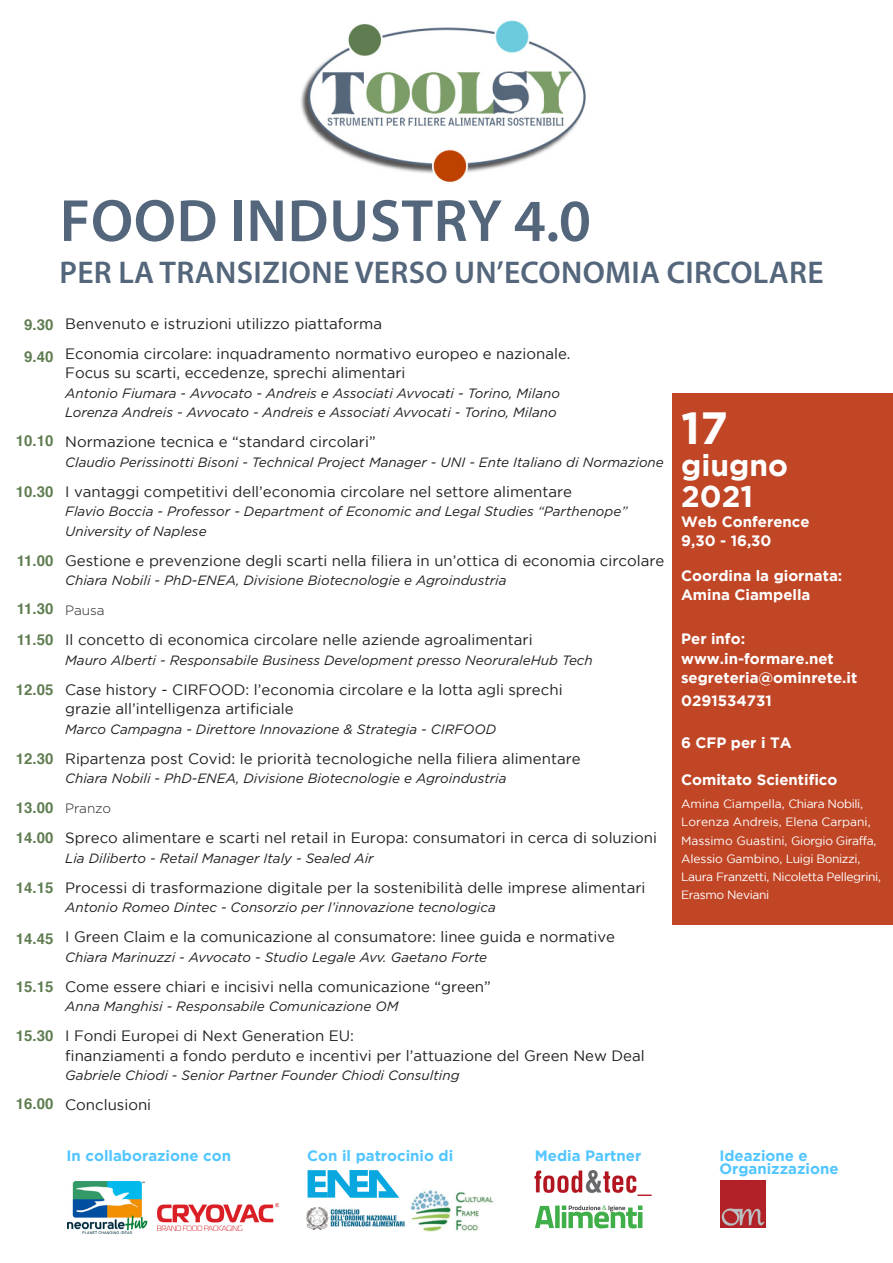
<style>
.page{position:relative;width:893px;height:1263px;background:#fff}
.page>*{position:absolute;margin:0;border:0;box-sizing:border-box;transform-origin:0 0}
.t1{font:600 60px "Myriad Pro";letter-spacing:.01em;color:#54667b}
.t2{font:700 45px "Gotham";color:#fff}
.t3{font:600 31.5px "Myriad Pro";letter-spacing:.01em;color:#54667b}
.t4{font:700 30px "Gotham";color:#fff}
.t5{font:15px "Gotham";color:#231f20}
.Titolo_1{font:700 15px "Gotham";color:#fff}
.t6{font:700 15px "Helvetica";color:#607d51}
.t7{font:700 15px "Gotham";color:#53c6ff}
.Normale{font:700 15px "Gotham";color:#fff}
.t8{font:italic 13.5px "Gotham";color:#231f20}
.t9{font:300 13.5px "Gotham";color:#231f20}
.t10{font:12px/19.5px "Gotham";color:#fff}
.t11{font:12px "Gotham";letter-spacing:-.03em;color:#fff}
.t12{font:12px "Gotham";letter-spacing:-.01em;color:#fff}
</style>
<div class="page">
<img style="left:307px;top:1193px;width:98px;height:38px">
<img style="left:535px;top:1170px;width:117px;height:25px">
<div style="left:673px;top:393px;width:220px;height:531px;background:#c04626"></div>
<svg style="left:535px;top:1205px;width:107px;height:23px"></svg>
<img style="left:300px;top:20px;width:286px;height:162px">
<img style="left:67px;top:1181px;width:81px;height:53px">
<img style="left:158px;top:1203px;width:120px;height:27px">
<img style="left:410px;top:1189px;width:84px;height:43px">
<svg style="left:308px;top:1170px;width:91px;height:28px"></svg>
<img style="left:721px;top:1180px;width:44px;height:48px">
<p class="t6" style="left:24px;top:313px;width:31px">9.30</p>
<p class="t6" style="left:24px;top:344px;width:31px">9.40</p>
<p class="t6" style="left:16px;top:428px;width:39px">10.10</p>
<p class="t6" style="left:16px;top:479px;width:39px">10.30</p>
<p class="t6" style="left:17px;top:548px;width:38px">11.00</p>
<p class="t6" style="left:17px;top:596px;width:38px">11.30</p>
<p class="t6" style="left:17px;top:628px;width:38px">11.50</p>
<p class="t6" style="left:16px;top:677px;width:39px">12.05</p>
<p class="t6" style="left:16px;top:746px;width:39px">12.30</p>
<p class="t6" style="left:16px;top:796px;width:39px">13.00</p>
<p class="t6" style="left:16px;top:826px;width:39px">14.00</p>
<p class="t6" style="left:16px;top:875px;width:39px">14.15</p>
<p class="t6" style="left:16px;top:926px;width:39px">14.45</p>
<p class="t6" style="left:16px;top:974px;width:39px">15.15</p>
<p class="t6" style="left:16px;top:1024px;width:39px">15.30</p>
<p class="t6" style="left:16px;top:1091px;width:39px">16.00</p>
<p class="t1" style="left:60px;top:183px;width:533px">FOOD INDUSTRY 4.0</p>
<p class="t3" style="left:59px;top:252px;width:766px">PER LA TRANSIZIONE VERSO UN’ECONOMIA CIRCOLARE</p>
<p class="t5" style="left:65px;top:315px;width:318px">Benvenuto e istruzioni utilizzo piattaforma</p>
<p class="t5" style="left:65px;top:345px;width:507px">Economia circolare: inquadramento normativo europeo e nazionale.</p>
<p class="t5" style="left:65px;top:364px;width:342px">Focus su scarti, eccedenze, sprechi alimentari</p>
<p class="t8" style="left:65px;top:385px;width:496px">Antonio Fiumara - Avvocato - Andreis e Associati Avvocati - Torino, Milano</p>
<p class="t8" style="left:65px;top:405px;width:493px">Lorenza Andreis - Avvocato - Andreis e Associati Avvocati - Torino, Milano</p>
<p class="t5" style="left:65px;top:433px;width:312px">Normazione tecnica e “standard circolari”</p>
<p class="t8" style="left:65px;top:454px;width:600px">Claudio Perissinotti Bisoni - Technical Project Manager - UNI - Ente Italiano di Normazione</p>
<p class="t5" style="left:65px;top:483px;width:508px">I vantaggi competitivi dell’economia circolare nel settore alimentare</p>
<p class="t8" style="left:65px;top:504px;width:564px">Flavio Boccia - Professor - Department of Economic and Legal Studies “Parthenope”</p>
<p class="t8" style="left:65px;top:523px;width:143px">University of Naplese</p>
<p class="t5" style="left:65px;top:552px;width:601px">Gestione e prevenzione degli scarti nella filiera in un’ottica di economia circolare</p>
<p class="t8" style="left:65px;top:573px;width:443px">Chiara Nobili - PhD-ENEA, Divisione Biotecnologie e Agroindustria</p>
<p class="t9" style="left:65px;top:603px;width:41px">Pausa</p>
<p class="t5" style="left:65px;top:631px;width:469px">Il concetto di economica circolare nelle aziende agroalimentari</p>
<p class="t8" style="left:65px;top:652px;width:529px">Mauro Alberti - Responsabile Business Development presso NeoruraleHub Tech</p>
<p class="t5" style="left:65px;top:681px;width:499px">Case history - CIRFOOD: l’economia circolare e la lotta agli sprechi</p>
<p class="t5" style="left:65px;top:700px;width:230px">grazie all’intelligenza artificiale</p>
<p class="t8" style="left:65px;top:721px;width:433px">Marco Campagna - Direttore Innovazione &amp; Strategia - CIRFOOD</p>
<p class="t5" style="left:65px;top:750px;width:517px">Ripartenza post Covid: le priorità tecnologiche nella filiera alimentare</p>
<p class="t8" style="left:65px;top:771px;width:443px">Chiara Nobili - PhD-ENEA, Divisione Biotecnologie e Agroindustria</p>
<p class="t9" style="left:65px;top:801px;width:48px">Pranzo</p>
<p class="t5" style="left:65px;top:829px;width:593px">Spreco alimentare e scarti nel retail in Europa: consumatori in cerca di soluzioni</p>
<p class="t8" style="left:65px;top:850px;width:310px">Lia Diliberto - Retail Manager Italy - Sealed Air</p>
<p class="t5" style="left:65px;top:879px;width:582px">Processi di trasformazione digitale per la sostenibilità delle imprese alimentari</p>
<p class="t8" style="left:65px;top:900px;width:432px">Antonio Romeo Dintec - Consorzio per l’innovazione tecnologica</p>
<p class="t5" style="left:65px;top:928px;width:551px">I Green Claim e la comunicazione al consumatore: linee guida e normative</p>
<p class="t8" style="left:65px;top:949px;width:423px">Chiara Marinuzzi - Avvocato - Studio Legale Avv. Gaetano Forte</p>
<p class="t5" style="left:65px;top:978px;width:427px">Come essere chiari e incisivi nella comunicazione “green”</p>
<p class="t8" style="left:65px;top:999px;width:335px">Anna Manghisi - Responsabile Comunicazione OM</p>
<p class="t5" style="left:65px;top:1027px;width:290px">I Fondi Europei di Next Generation EU:</p>
<p class="t5" style="left:65px;top:1047px;width:581px">finanziamenti a fondo perduto e incentivi per l’attuazione del Green New Deal</p>
<p class="t8" style="left:65px;top:1068px;width:396px">Gabriele Chiodi - Senior Partner Founder Chiodi Consulting</p>
<p class="t5" style="left:65px;top:1096px;width:88px">Conclusioni</p>
<p class="t7" style="left:719px;top:1146px;width:90px">Ideazione e</p>
<p class="t7" style="left:719px;top:1160px;width:121px">Organizzazione</p>
<p class="t2" style="left:681px;top:402px;width:48px">17</p>
<p class="t4" style="left:681px;top:447px;width:108px">giugno</p>
<p class="t4" style="left:681px;top:479px;width:73px">2021</p>
<p class="Titolo_1" style="left:681px;top:512px;width:130px">Web Conference</p>
<p class="Titolo_1" style="left:681px;top:532px;width:92px">9,30 - 16,30</p>
<p class="Titolo_1" style="left:681px;top:566px;width:163px">Coordina la giornata:</p>
<p class="Titolo_1" style="left:681px;top:586px;width:131px">Amina Ciampella</p>
<p class="Titolo_1" style="left:681px;top:630px;width:65px">Per info:</p>
<p class="Titolo_1" style="left:681px;top:650px;width:154px">www.in-formare.net</p>
<p class="Titolo_1" style="left:681px;top:669px;width:178px">segreteria@ominrete.it</p>
<p class="Titolo_1" style="left:681px;top:692px;width:92px">0291534731</p>
<p class="Normale" style="left:681px;top:734px;width:112px">6 CFP per i TA</p>
<p class="Titolo_1" style="left:681px;top:771px;width:158px">Comitato Scientifico</p>
<p class="t10" style="left:681px;top:793px;width:183px">Amina Ciampella, Chiara Nobili,</p>
<p class="t10" style="left:681px;top:811px;width:197px">Lorenza Andreis, Elena Carpani,<br>Massimo Guastini, Giorgio Giraffa,</p>
<p class="t12" style="left:681px;top:852px;width:181px">Alessio Gambino, Luigi Bonizzi,</p>
<p class="t11" style="left:681px;top:870px;width:201px">Laura Franzetti, Nicoletta Pellegrini,</p>
<p class="t11" style="left:681px;top:888px;width:90px">Erasmo Neviani</p>
<p class="t7" style="left:67px;top:1147px;width:166px">In collaborazione con</p>
<p class="t7" style="left:535px;top:1147px;width:108px">Media Partner</p>
<p class="t7" style="left:307px;top:1147px;width:147px">Con il patrocinio di</p>
</div>
